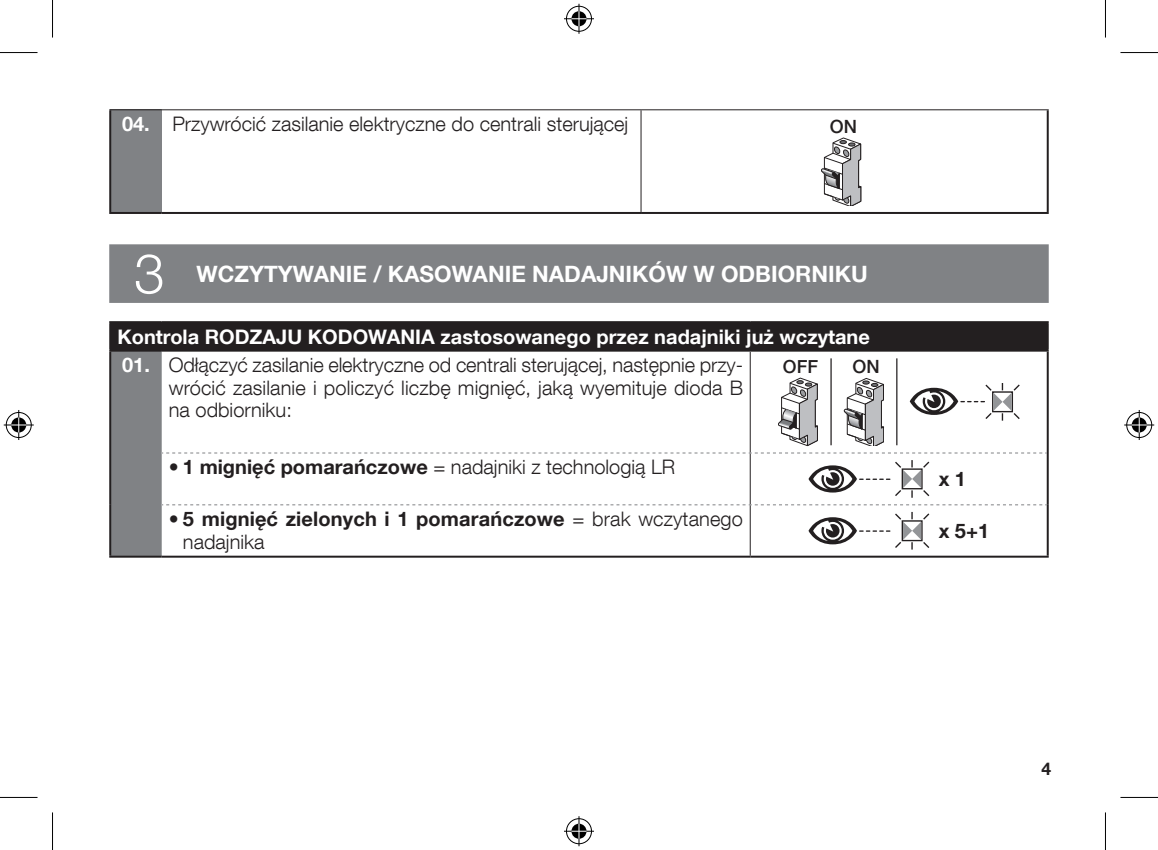
<style>
.page{position:relative;width:1158px;height:850px;background:#fff}
.page>*{position:absolute;margin:0;border:0;box-sizing:border-box;transform-origin:0 0}
.t1{font:300 55px "Helvetica Neue LT Com";color:#fff}
.t2{font:700 22.5px "Helvetica Neue LT Com";color:#fff}
.t3{font:300 20px/22.5px "Helvetica Neue LT Com";color:#231f20;text-align:justify}
.t4{font:700 20px "Helvetica Neue LT Com";color:#fff}
.t5{font:700 20px/22.5px "Helvetica Neue LT Com";letter-spacing:.005em;color:#231f20}
.t6{font:500 18.25px "Helvetica Neue";color:#231f20}
.t7{font:500 18px "Helvetica Neue";color:#231f20}
.t8{font:700 17.5px "Helvetica Neue LT Com";color:#231f20}
.s1{font-weight:700;color:#fff}
.s2{font-weight:700}
.s3{font-weight:300}
</style>
<div class="page">
<div style="left:110px;top:110px;width:52px;height:103px;background:#808285"></div>
<hr style="left:640px;top:110px;width:1px;height:102px;background:#231f20">
<hr style="left:109px;top:109px;width:53px;height:1px;background:#231f20">
<hr style="left:162px;top:109px;width:479px;height:1px;background:#231f20">
<hr style="left:641px;top:109px;width:407px;height:1px;background:#231f20">
<hr style="left:109px;top:110px;width:2px;height:102px;background:#231f20">
<hr style="left:1046px;top:110px;width:2px;height:102px;background:#231f20">
<hr style="left:109px;top:212px;width:53px;height:2px;background:#231f20">
<hr style="left:162px;top:212px;width:479px;height:2px;background:#231f20">
<hr style="left:641px;top:212px;width:407px;height:2px;background:#231f20">
<svg style="left:821px;top:137px;width:40px;height:68px"></svg>
<div style="left:109px;top:244px;width:939px;height:59px;background:#808285"></div>
<div style="left:110px;top:322px;width:937px;height:28px;background:#231f20"></div>
<hr style="left:1046px;top:323px;width:2px;height:26px;background:#231f20">
<hr style="left:109px;top:321px;width:53px;height:2px;background:#231f20">
<hr style="left:109px;top:323px;width:2px;height:26px;background:#231f20">
<hr style="left:162px;top:321px;width:588px;height:2px;background:#231f20">
<hr style="left:750px;top:321px;width:298px;height:2px;background:#231f20">
<hr style="left:109px;top:349px;width:53px;height:2px;background:#231f20">
<hr style="left:109px;top:351px;width:2px;height:102px;background:#231f20">
<hr style="left:109px;top:453px;width:2px;height:51px;background:#231f20">
<hr style="left:750px;top:349px;width:298px;height:2px;background:#231f20">
<hr style="left:1046px;top:351px;width:2px;height:102px;background:#231f20">
<hr style="left:1046px;top:453px;width:2px;height:51px;background:#231f20">
<hr style="left:1046px;top:504px;width:2px;height:51px;background:#231f20">
<hr style="left:750px;top:555px;width:298px;height:2px;background:#231f20">
<hr style="left:109px;top:504px;width:2px;height:51px;background:#231f20">
<hr style="left:109px;top:555px;width:53px;height:2px;background:#231f20">
<hr style="left:162px;top:555px;width:588px;height:2px;background:#231f20">
<svg style="left:110px;top:350px;width:936px;height:206px"></svg>
<hr style="left:0;top:52px;width:38px;height:1px;background:#000">
<hr style="left:1120px;top:52px;width:37px;height:1px;background:#000">
<hr style="left:0;top:796px;width:38px;height:1px;background:#000">
<hr style="left:1120px;top:796px;width:37px;height:1px;background:#000">
<hr style="left:52px;top:0;width:1px;height:38px;background:#000">
<hr style="left:52px;top:812px;width:1px;height:37px;background:#000">
<hr style="left:1104px;top:0;width:1px;height:38px;background:#000">
<hr style="left:1104px;top:812px;width:1px;height:37px;background:#000">
<div style="left:565px;top:5px;width:28px;height:28px;border:3px solid #fff;border-radius:50%"></div>
<hr style="left:564px;top:17px;width:30px;height:3px;background:#fff">
<hr style="left:577px;top:4px;width:3px;height:30px;background:#fff">
<div style="left:570px;top:10px;width:18px;height:18px;border:3px solid #fff;border-radius:50%"></div>
<div style="left:566px;top:6px;width:25px;height:26px;border:1px solid #000;border-radius:50%"></div>
<hr style="left:564px;top:18px;width:30px;height:1px;background:#000">
<hr style="left:578px;top:4px;width:1px;height:30px;background:#000">
<svg style="left:571px;top:11px;width:15px;height:15px"></svg>
<div style="left:565px;top:816px;width:28px;height:28px;border:3px solid #fff;border-radius:50%"></div>
<hr style="left:564px;top:829px;width:30px;height:3px;background:#fff">
<hr style="left:577px;top:815px;width:3px;height:30px;background:#fff">
<div style="left:570px;top:821px;width:18px;height:18px;border:3px solid #fff;border-radius:50%"></div>
<div style="left:566px;top:818px;width:25px;height:25px;border:1px solid #000;border-radius:50%"></div>
<hr style="left:564px;top:830px;width:30px;height:1px;background:#000">
<hr style="left:578px;top:815px;width:1px;height:30px;background:#000">
<svg style="left:571px;top:823px;width:15px;height:15px"></svg>
<div style="left:5px;top:410px;width:28px;height:29px;border:3px solid #fff;border-radius:50%"></div>
<hr style="left:4px;top:423px;width:30px;height:3px;background:#fff">
<hr style="left:17px;top:410px;width:3px;height:30px;background:#fff">
<div style="left:10px;top:415px;width:18px;height:19px;border:3px solid #fff;border-radius:50%"></div>
<div style="left:6px;top:412px;width:26px;height:25px;border:1px solid #000;border-radius:50%"></div>
<hr style="left:4px;top:424px;width:30px;height:1px;background:#000">
<hr style="left:18px;top:410px;width:1px;height:30px;background:#000">
<svg style="left:11px;top:417px;width:15px;height:15px"></svg>
<div style="left:1125px;top:410px;width:28px;height:29px;border:3px solid #fff;border-radius:50%"></div>
<hr style="left:1124px;top:423px;width:30px;height:3px;background:#fff">
<hr style="left:1137px;top:410px;width:3px;height:30px;background:#fff">
<div style="left:1130px;top:415px;width:18px;height:19px;border:3px solid #fff;border-radius:50%"></div>
<div style="left:1126px;top:412px;width:25px;height:25px;border:1px solid #000;border-radius:50%"></div>
<hr style="left:1124px;top:424px;width:30px;height:1px;background:#000">
<hr style="left:1138px;top:410px;width:1px;height:30px;background:#000">
<svg style="left:1131px;top:417px;width:15px;height:15px"></svg>
<p class="t3" style="left:122px;top:112px;width:507px"><span class="s1">04.</span> Przywrócić zasilanie elektryczne do centrali sterującej</p>
<p class="t6" style="left:829px;top:115px;width:29px">ON</p>
<h1 class="t1" style="left:134px;top:240px;width:32px">3</h1>
<p class="t2" style="left:197px;top:259px;width:672px">WCZYTYWANIE / KASOWANIE NADAJNIKÓW W ODBIORNIKU</p>
<p class="t4" style="left:117px;top:323px;width:754px">Kontrola RODZAJU KODOWANIA zastosowanego przez nadajniki już wczytane</p>
<p class="t3" style="left:169px;top:353px;width:576px;text-indent:-47px"><span class="s1">01.</span> Odłączyć zasilanie elektryczne od centrali sterującej, następnie przy&shy;wrócić zasilanie i policzyć liczbę mignięć, jaką wyemituje dioda B na odbiorniku:</p>
<p class="t7" style="left:783px;top:356px;width:37px">OFF</p>
<p class="t6" style="left:852px;top:356px;width:29px">ON</p>
<p class="t3" style="left:169px;top:455px;width:508px"><span class="s2">• 1 mignięć pomarańczowe</span> = nadajniki z technologią LR</p>
<p class="t5" style="left:183px;top:507px;width:561px;text-indent:-14px">• 5 mignięć zielonych i 1 pomarańczowe <span class="s3">= brak wczytanego nadajnika</span></p>
<p class="t5" style="left:938px;top:467px;width:29px">x 1</p>
<p class="t5" style="left:938px;top:518px;width:52px">x 5+1</p>
<p class="t8" style="left:1041px;top:757px;width:11px">4</p>
</div>
